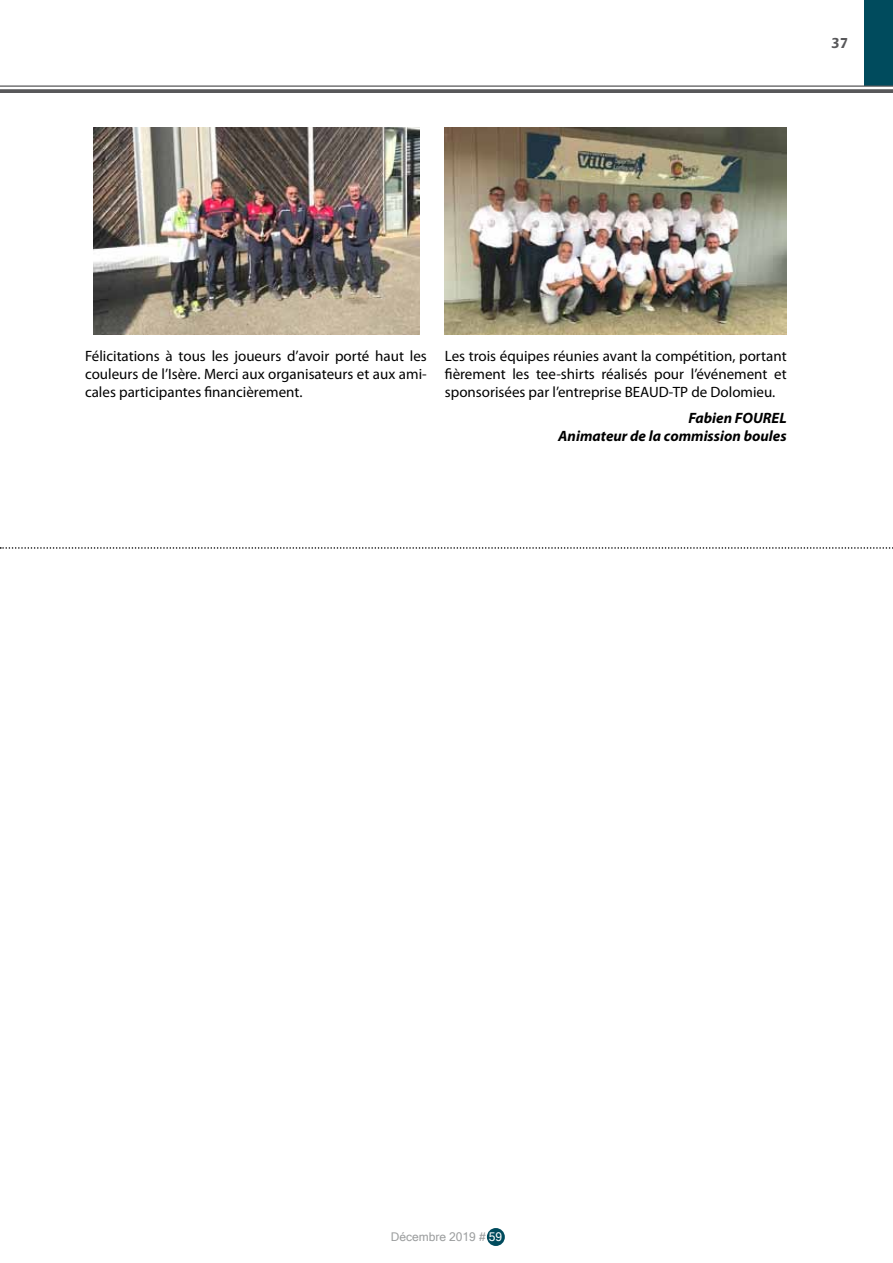
<style>
.page{position:relative;width:893px;height:1263px;background:#fff}
.page>*{position:absolute;margin:0;border:0;box-sizing:border-box;transform-origin:0 0}
.t1{font:15px/18px "Myriad Pro";color:#000;text-align:justify}
.t2{font:italic 700 15px/18px "Myriad Pro";color:#000;text-align:right}
.t3{font:700 15px "Flora ITC";color:#58585a}
.t4{font:12px "Microsoft Sans Serif";color:#9c9e9f}
.s1{color:#fff}
</style>
<div class="page">
<div style="left:865px;top:0;width:28px;height:85px;background:#004b5d"></div>
<hr style="left:0;top:85px;width:893px;height:2px;background:#58585a">
<svg style="left:0;top:89px;width:893px;height:4px;background:#626263"></svg>
<div style="left:487px;top:1228px;width:18px;height:18px;background:#004b5d;border-radius:50%"></div>
<img style="left:94px;top:127px;width:326px;height:207px">
<img style="left:445px;top:127px;width:342px;height:207px">
<svg style="left:0;top:547px;width:893px;height:2px"></svg>
<p class="t3" style="left:832px;top:34px;width:18px">37</p>
<p class="t1" style="left:85px;top:346px;width:343px">Félicitations à tous les joueurs d’avoir porté haut les couleurs de l’Isère. Merci aux organisateurs et aux ami&shy;cales participantes financièrement.</p>
<p class="t1" style="left:445px;top:346px;width:343px">Les trois équipes réunies avant la compétition, portant fièrement les tee-shirts réalisés pour l’événement et sponsorisées par l’entreprise BEAUD-TP de Dolomieu.</p>
<p class="t2" style="left:558px;top:408px;width:230px">Fabien FOUREL<br>Animateur de la commission boules</p>
<p class="t4" style="left:391px;top:1230px;width:113px">Décembre 2019 # <span class="s1">59</span></p>
</div>
